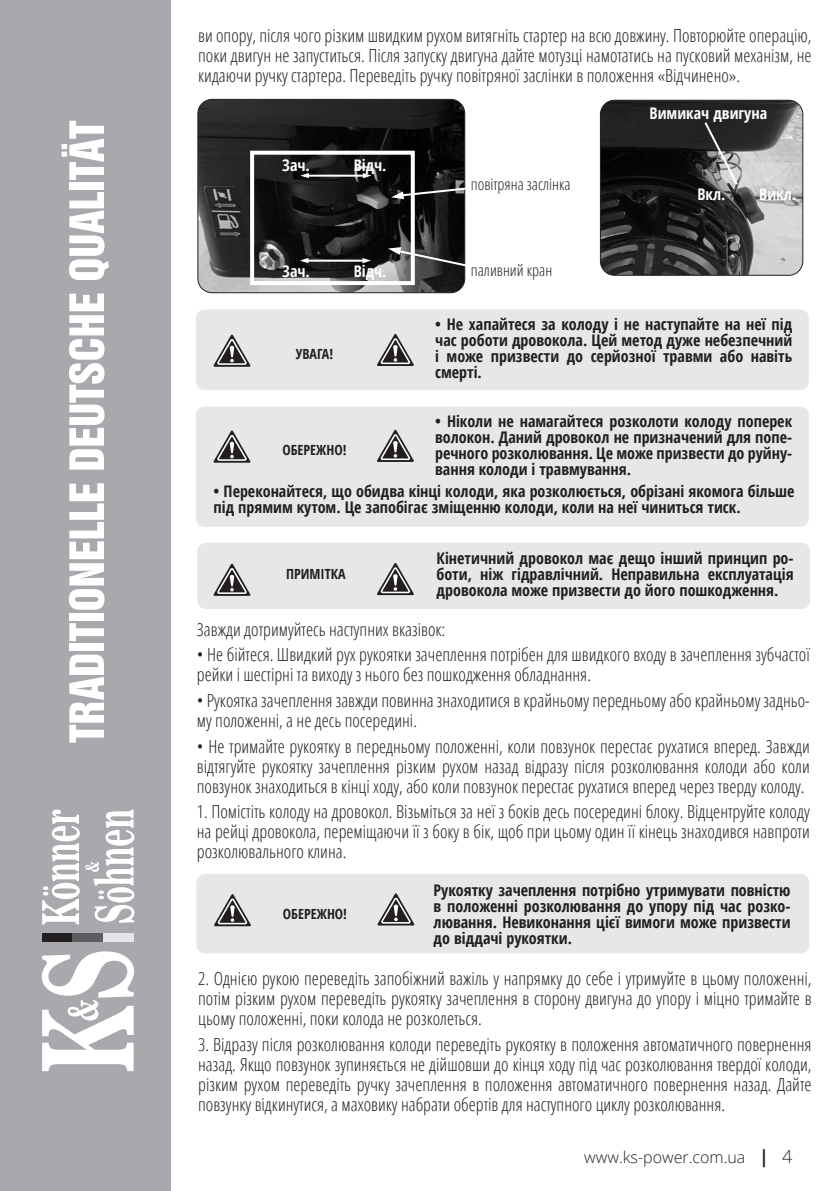
<style>
.page{position:relative;width:840px;height:1191px;background:#fff}
.page>*{position:absolute;margin:0;border:0;box-sizing:border-box;transform-origin:0 0}
.t1{font:300 condensed 18px/20px "Open Sans";color:#231f20;text-align:justify}
.t2{font:700 condensed 16px/16px "Open Sans";color:#231f20;text-align:justify}
.t3{font:700 condensed 16px "Open Sans";color:#fff}
.t4{font:300 condensed 16px "Open Sans";color:#231f20}
.t5{font:300 16px "Open Sans";color:#231f20}
.t6{font:700 condensed 14px "Open Sans";color:#231f20}
.s1{font-weight:700;font-stretch:condensed;font-size:18px}
.s2{font-size:18px}
</style>
<div class="page">
<div style="left:0;top:0;width:170px;height:1191px;background:#a8a9ad"></div>
<svg style="left:69px;top:654px;width:35px;height:88px"></svg>
<div style="left:69px;top:643px;width:35px;height:8px;background:#fff"></div>
<svg style="left:69px;top:623px;width:35px;height:18px"></svg>
<div style="left:69px;top:613px;width:35px;height:8px;background:#fff"></div>
<svg style="left:69px;top:483px;width:35px;height:127px"></svg>
<svg style="left:69px;top:293px;width:35px;height:176px"></svg>
<svg style="left:69px;top:192px;width:40px;height:88px"></svg>
<div style="left:69px;top:182px;width:35px;height:8px;background:#fff"></div>
<svg style="left:61px;top:121px;width:43px;height:59px"></svg>
<svg style="left:42px;top:809px;width:92px;height:262px"></svg>
<div style="left:42px;top:933px;width:31px;height:9px;background:#231f20"></div>
<div style="left:73px;top:933px;width:30px;height:9px;background:#5d5d60"></div>
<div style="left:103px;top:933px;width:30px;height:9px;background:#e4e5e7"></div>
<div style="left:196px;top:309px;width:612px;height:81px;background:#e6e7e9;border-radius:9px"></div>
<svg style="left:213px;top:334px;width:37px;height:33px"></svg>
<svg style="left:377px;top:334px;width:37px;height:32px"></svg>
<div style="left:196px;top:406px;width:612px;height:121px;background:#e6e7e9;border-radius:9px"></div>
<svg style="left:213px;top:430px;width:37px;height:33px"></svg>
<svg style="left:377px;top:429px;width:37px;height:33px"></svg>
<div style="left:197px;top:543px;width:612px;height:66px;background:#e6e7e9;border-radius:9px"></div>
<svg style="left:213px;top:563px;width:37px;height:33px"></svg>
<svg style="left:377px;top:563px;width:37px;height:32px"></svg>
<img style="left:601px;top:100px;width:201px;height:175px">
<div style="left:599px;top:100px;width:203px;height:176px;border:1px solid #231f20;border-radius:14px"></div>
<svg style="left:702px;top:120px;width:37px;height:67px"></svg>
<img style="left:199px;top:99px;width:265px;height:194px">
<div style="left:197px;top:99px;width:268px;height:194px;border:1px solid #231f20;border-radius:14px"></div>
<hr style="left:303px;top:175px;width:64px;height:2px;background:#fff">
<hr style="left:303px;top:260px;width:63px;height:2px;background:#fff">
<svg style="left:362px;top:173px;width:9px;height:5px"></svg>
<svg style="left:362px;top:258px;width:9px;height:5px"></svg>
<svg style="left:300px;top:173px;width:9px;height:5px"></svg>
<svg style="left:300px;top:258px;width:8px;height:5px"></svg>
<svg style="left:391px;top:183px;width:75px;height:16px"></svg>
<svg style="left:388px;top:247px;width:78px;height:28px"></svg>
<div style="left:250px;top:151px;width:164px;height:134px;border:4px solid #fff"></div>
<div style="left:196px;top:874px;width:612px;height:79px;background:#e6e7e9;border-radius:9px"></div>
<svg style="left:214px;top:894px;width:37px;height:32px"></svg>
<svg style="left:377px;top:893px;width:37px;height:32px"></svg>
<p class="t1" style="left:198px;top:25px;width:614px">ви опору, після чого різким швидким рухом витягніть стартер на всю довжину. Повторюйте операцію, поки двигун не запуститься. Після запуску двигуна дайте мотузці намотатись на пусковий механізм, не кидаючи ручку стартера. Переведіть ручку повітряної заслінки в положення «Відчинено».</p>
<p class="t3" style="left:282px;top:154px;width:29px">Зач.</p>
<p class="t3" style="left:353px;top:154px;width:34px">Відч.</p>
<p class="t3" style="left:282px;top:260px;width:29px">Зач.</p>
<p class="t3" style="left:353px;top:260px;width:34px">Відч.</p>
<p class="t6" style="left:295px;top:344px;width:39px">УВАГА!</p>
<p class="t6" style="left:282px;top:440px;width:66px">ОБЕРЕЖНО!</p>
<p class="t4" style="left:470px;top:173px;width:101px">повітряна заслінка</p>
<p class="t4" style="left:470px;top:259px;width:83px">паливний кран</p>
<p class="t3" style="left:649px;top:102px;width:119px">Вимикач двигуна</p>
<p class="t3" style="left:697px;top:183px;width:30px">Вкл.</p>
<p class="t3" style="left:758px;top:183px;width:38px">Викл.</p>
<p class="t2" style="left:435px;top:316px;width:358px">• Не хапайтеся за колоду і не наступайте на неї під час роботи дровокола. Цей метод дуже небезпечний і може призвести до серйозної травми або навіть смерті.</p>
<p class="t2" style="left:435px;top:412px;width:358px">• Ніколи не намагайтеся розколоти колоду поперек волокон. Даний дровокол не призначений для попе&shy;речного розколювання. Це може призвести до руйну&shy;вання колоди і травмування.</p>
<p class="t2" style="left:213px;top:482px;width:582px">• Переконайтеся, що обидва кінці колоди, яка розколюється, обрізані якомога більше під прямим кутом. Це запобігає зміщенню колоди, коли на неї чиниться тиск.</p>
<p class="t6" style="left:286px;top:564px;width:61px">ПРИМІТКА</p>
<p class="t2" style="left:436px;top:549px;width:358px">Кінетичний дровокол має дещо інший принцип ро&shy;боти, ніж гідравлічний. Неправильна експлуатація дровокола може призвести до його пошкодження.</p>
<p class="t1" style="left:197px;top:618px;width:250px">Завжди дотримуйтесь наступних вказівок:</p>
<p class="t1" style="left:197px;top:644px;width:614px">• Не бійтеся. Швидкий рух рукоятки зачеплення потрібен для швидкого входу в зачеплення зубчастої рейки і шестірні та виходу з нього без пошкодження обладнання.</p>
<p class="t1" style="left:197px;top:690px;width:614px">• Рукоятка зачеплення завжди повинна знаходитися в крайньому передньому або крайньому задньо&shy;му положенні, а не десь посередині.</p>
<p class="t1" style="left:197px;top:735px;width:614px">• Не тримайте рукоятку в передньому положенні, коли повзунок перестає рухатися вперед. Завжди відтягуйте рукоятку зачеплення різким рухом назад відразу після розколювання колоди або коли повзунок знаходиться в кінці ходу, або коли повзунок перестає рухатися вперед через тверду колоду.</p>
<p class="t1" style="left:197px;top:801px;width:614px">1. Помістіть колоду на дровокол. Візьміться за неї з боків десь посередині блоку. Відцентруйте колоду на рейці дровокола, переміщаючи її з боку в бік, щоб при цьому один її кінець знаходився навпроти розколювального клина.</p>
<p class="t6" style="left:283px;top:903px;width:66px">ОБЕРЕЖНО!</p>
<p class="t2" style="left:433px;top:882px;width:358px">Рукоятку зачеплення потрібно утримувати повністю в положенні розколювання до упору під час розко&shy;лювання. Невиконання цієї вимоги може призвести до віддачі рукоятки.</p>
<p class="t1" style="left:198px;top:968px;width:614px">2. Однією рукою переведіть запобіжний важіль у напрямку до себе і утримуйте в цьому положенні, потім різким рухом переведіть рукоятку зачеплення в сторону двигуна до упору і міцно тримайте в цьому положенні, поки колода не розколеться.</p>
<p class="t1" style="left:198px;top:1033px;width:614px">3. Відразу після розколювання колоди переведіть рукоятку в положення автоматичного повернення назад. Якщо повзунок зупиняється не дійшовши до кінця ходу під час розколювання твердої колоди, різким рухом переведіть ручку зачеплення в положення автоматичного повернення назад. Дайте повзунку відкинутися, а маховику набрати обертів для наступного циклу розколювання.</p>
<p class="t5" style="left:584px;top:1146px;width:209px">www.ks-power.com.ua <span class="s1">|</span> <span class="s2">4</span></p>
</div>
